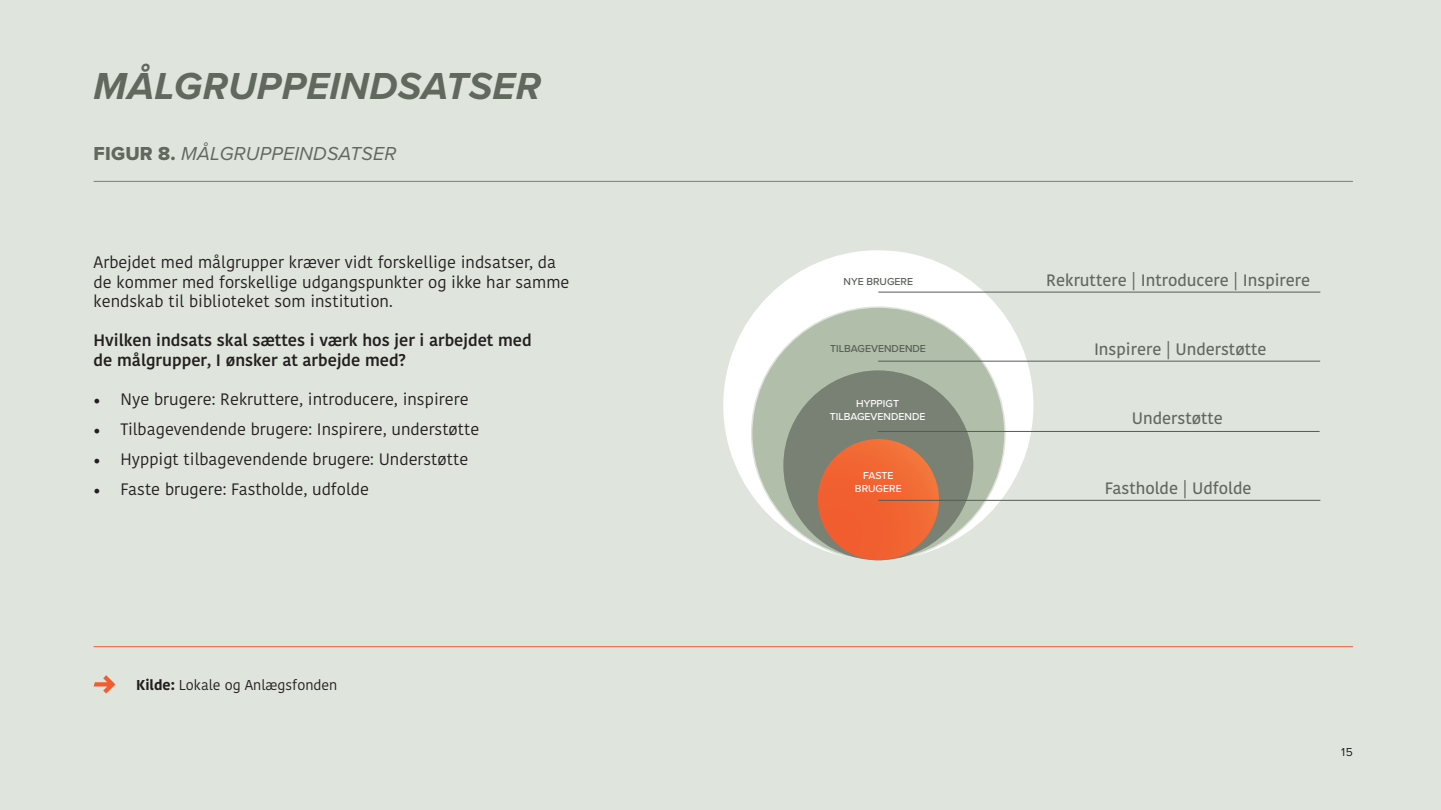
<style>
.page{position:relative;width:1441px;height:810px;background:#fff}
.page>*{position:absolute;margin:0;border:0;box-sizing:border-box;transform-origin:0 0}
.t1{font:italic 700 39px "Proxima Nova";letter-spacing:.01em;color:#61695f}
.t2{font:italic 19.5px "Proxima Nova";letter-spacing:.01em;color:#61695f}
.t3{font:16.5px/19.5px "Kohinoor Bangla";color:#231f20}
.t4{font:500 16.5px "Kohinoor Bangla";color:#61695f}
.t5{font:600 16.5px/19.5px "Kohinoor Bangla";color:#231f20}
.t6{font:14.25px "Kohinoor Bangla";color:#231f20}
.t7{font:12px "Proxima Nova";color:#231f20}
.t8{font:500 10.5px/12.6px "Proxima Nova";color:#fff;text-align:center}
.t9{font:500 10.5px "Proxima Nova";color:#555d53}
.s1{font-family:"Proxima Nova Extrabld";font-style:normal}
.s2{font-family:"Minion Pro";font-size:18px}
.s3{font-weight:700}
</style>
<div class="page">
<div style="left:0;top:0;width:1440px;height:810px;background:#dfe5dd"></div>
<div style="left:723px;top:250px;width:310px;height:310px;background:#fff;border-radius:50%"></div>
<hr style="left:94px;top:181px;width:1258px;height:1px;background:#798175">
<svg style="left:94px;top:675px;width:21px;height:19px"></svg>
<hr style="left:94px;top:646px;width:1258px;height:1px;background:#f05e30">
<div style="left:751px;top:307px;width:253px;height:253px;background:#b0beaa;border-radius:50%"></div>
<div style="left:783px;top:370px;width:190px;height:190px;background:#798175;border-radius:50%"></div>
<div style="left:817px;top:439px;width:121px;height:121px;background:linear-gradient(to right,#ed5c30,#f36f37);border-radius:61px"></div>
<hr style="left:878px;top:361px;width:441px;height:1px;background:#555d53">
<hr style="left:878px;top:500px;width:442px;height:1px;background:#555d53">
<hr style="left:877px;top:431px;width:442px;height:1px;background:#555d53">
<hr style="left:878px;top:292px;width:442px;height:1px;background:#555d53">
<p class="t1" style="left:94px;top:57px;width:449px">MÅLGRUPPEINDSATSER</p>
<p class="t2" style="left:94px;top:139px;width:304px"><span class="s1">FIGUR 8.</span> MÅLGRUPPEINDSATSER</p>
<p class="t3" style="left:94px;top:252px;width:477px">Arbejdet med målgrupper kræver vidt forskellige indsatser, da de kommer med forskellige udgangspunkter og ikke har samme kendskab til biblioteket som institution.</p>
<p class="t5" style="left:94px;top:330px;width:439px">Hvilken indsats skal sættes i værk hos jer i arbejdet med de målgrupper, I ønsker at arbejde med?</p>
<p class="t3" style="left:94px;top:389px;width:376px"><span class="s2">•</span> Nye brugere: Rekruttere, introducere, inspirere</p>
<p class="t3" style="left:94px;top:419px;width:387px"><span class="s2">•</span> Tilbagevendende brugere: Inspirere, understøtte</p>
<p class="t3" style="left:94px;top:449px;width:376px"><span class="s2">•</span> Hyppigt tilbagevendende brugere: Understøtte</p>
<p class="t3" style="left:94px;top:479px;width:277px"><span class="s2">•</span> Faste brugere: Fastholde, udfolde</p>
<p class="t6" style="left:136px;top:674px;width:203px"><span class="s3">Kilde:</span> Lokale og Anlægsfonden</p>
<p class="t9" style="left:843px;top:273px;width:71px">NYE BRUGERE</p>
<p class="t4" style="left:1045px;top:267px;width:265px">Rekruttere | Introducere | Inspirere</p>
<p class="t9" style="left:830px;top:341px;width:97px">TILBAGEVENDENDE</p>
<p class="t4" style="left:1093px;top:336px;width:174px">Inspirere | Understøtte</p>
<p class="t8" style="left:829px;top:397px;width:97px">HYPPIGT<br>TILBAGEVENDENDE</p>
<p class="t4" style="left:1131px;top:405px;width:93px">Understøtte</p>
<p class="t8" style="left:863px;top:469px;width:32px">FASTE</p>
<p class="t8" style="left:854px;top:481px;width:48px">BRUGERE</p>
<p class="t4" style="left:1104px;top:475px;width:148px">Fastholde | Udfolde</p>
<p class="t7" style="left:1340px;top:743px;width:13px">15</p>
</div>
